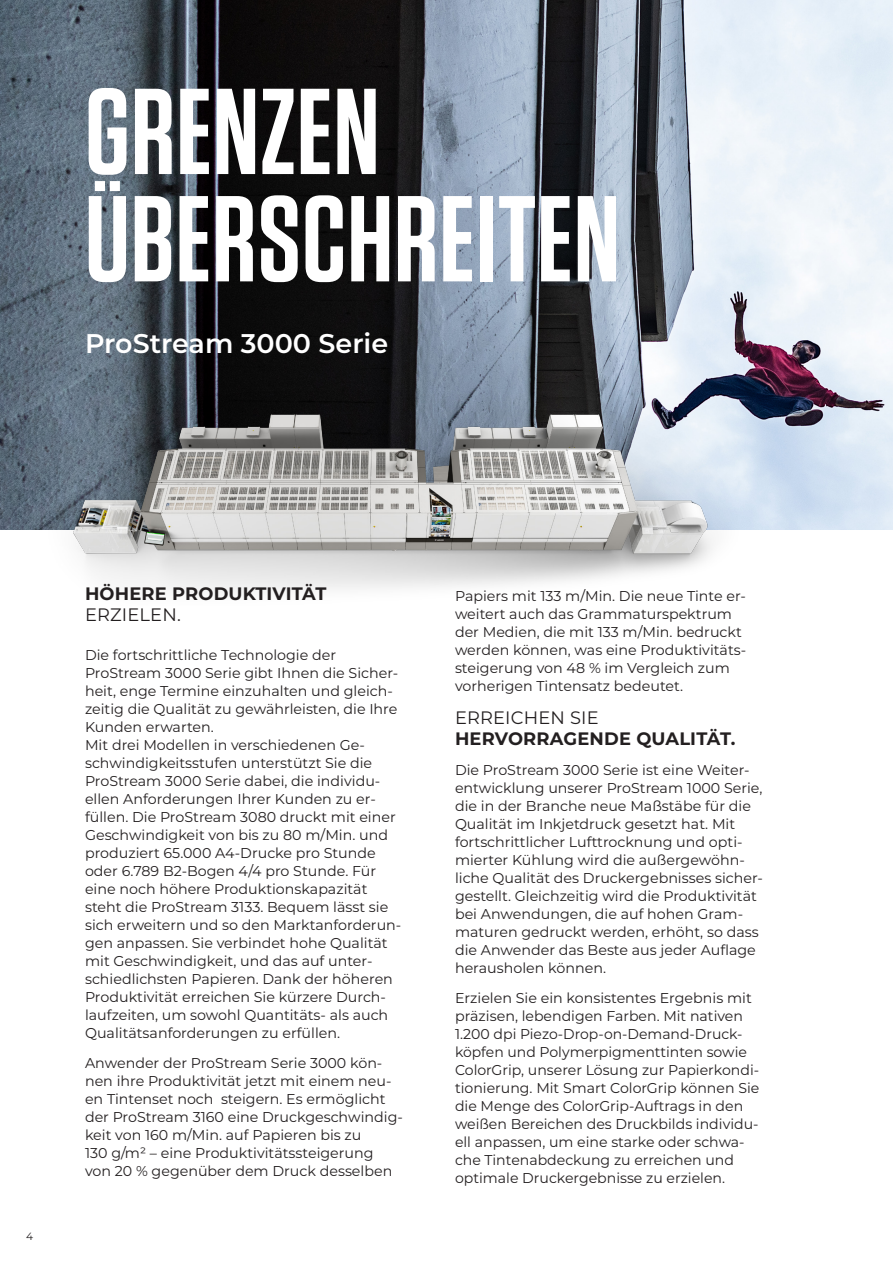
<style>
.page{position:relative;width:893px;height:1263px;background:#fff}
.page>*{position:absolute;margin:0;border:0;box-sizing:border-box;transform-origin:0 0}
.Copy_Headline___Gotham_bold_9_5_14pt{font:600 121.8px "Tungsten";letter-spacing:.01em;color:#fff}
.t1{font:600 27px "Montserrat";color:#fff}
.Copytext_9_5_14pt{font:700 18px/21px "Montserrat";letter-spacing:.01em;color:#231f20}
.Copytext_9_5_14pt-2{font:14.25px/18px "Montserrat";color:#231f20}
.t2{font:10.5px "Montserrat";color:#231f20}
.s1{font-weight:400}
</style>
<div class="page">
<img style="left:0;top:0;width:893px;height:529px">
<img style="left:30px;top:382px;width:710px;height:209px">
<p class="Copy_Headline___Gotham_bold_9_5_14pt" style="left:85px;top:68px;width:296px">GRENZEN</p>
<p class="Copy_Headline___Gotham_bold_9_5_14pt" style="left:85px;top:175px;width:536px">ÜBERSCHREITEN</p>
<p class="t1" style="left:85px;top:324px;width:305px">ProStream 3000 Serie</p>
<p class="t2" style="left:26px;top:1229px;width:8px">4</p>
<p class="Copytext_9_5_14pt" style="left:85px;top:582px;width:243px">HÖHERE PRODUKTIVITÄT<br><span class="s1">ERZIELEN.</span></p>
<p class="Copytext_9_5_14pt-2" style="left:85px;top:645px;width:315px">Die fortschrittliche Technologie der ProStream 3000 Serie gibt Ihnen die Sicher&shy;heit, enge Termine einzuhalten und gleich&shy;zeitig die Qualität zu gewährleisten, die Ihre Kunden erwarten.</p>
<p class="Copytext_9_5_14pt-2" style="left:85px;top:735px;width:318px">Mit drei Modellen in verschiedenen Ge&shy;schwindigkeitsstufen unterstützt Sie die ProStream 3000 Serie dabei, die individu&shy;ellen Anforderungen Ihrer Kunden zu er&shy;füllen. Die ProStream 3080 druckt mit einer Geschwindigkeit von bis zu 80 m/Min. und produziert 65.000 A4-Drucke pro Stunde oder 6.789 B2-Bogen 4/4 pro Stunde. Für eine noch höhere Produktionskapazität steht die ProStream 3133. Bequem lässt sie sich erweitern und so den Marktanforderun&shy;gen anpassen. Sie verbindet hohe Qualität mit Geschwindigkeit, und das auf unter&shy;schiedlichsten Papieren. Dank der höheren Produktivität erreichen Sie kürzere Durch&shy;laufzeiten, um sowohl Quantitäts- als auch Qualitätsanforderungen zu erfüllen.</p>
<p class="Copytext_9_5_14pt-2" style="left:85px;top:1053px;width:319px">Anwender der ProStream Serie 3000 kön&shy;nen ihre Produktivität jetzt mit einem neu&shy;en Tintenset noch steigern. Es ermöglicht der ProStream 3160 eine Druckgeschwindig&shy;keit von 160 m/Min. auf Papieren bis zu<br>130 g/m² – eine Produktivitätssteigerung von 20 % gegenüber dem Druck desselben</p>
<p class="Copytext_9_5_14pt-2" style="left:455px;top:586px;width:293px">Papiers mit 133 m/Min. Die neue Tinte er&shy;weitert auch das Grammaturspektrum der Medien, die mit 133 m/Min. bedruckt werden können, was eine Produktivitäts&shy;steigerung von 48 % im Vergleich zum vorherigen Tintensatz bedeutet.</p>
<p class="Copytext_9_5_14pt" style="left:455px;top:706px;width:282px"><span class="s1">ERREICHEN SIE<br></span>HERVORRAGENDE QUALITÄT.</p>
<p class="Copytext_9_5_14pt-2" style="left:455px;top:760px;width:310px">Die ProStream 3000 Serie ist eine Weiter&shy;entwicklung unserer ProStream 1000 Serie, die in der Branche neue Maßstäbe für die Qualität im Inkjetdruck gesetzt hat. Mit fortschrittlicher Lufttrocknung und opti&shy;mierter Kühlung wird die außergewöhn&shy;liche Qualität des Druckergebnisses sicher&shy;gestellt. Gleichzeitig wird die Produktivität bei Anwendungen, die auf hohen Gram&shy;maturen gedruckt werden, erhöht, so dass die Anwender das Beste aus jeder Auflage herausholen können.</p>
<p class="Copytext_9_5_14pt-2" style="left:455px;top:988px;width:306px">Erzielen Sie ein konsistentes Ergebnis mit präzisen, lebendigen Farben. Mit nativen 1.200 dpi Piezo-Drop-on-Demand-Druck&shy;köpfen und Polymerpigmenttinten sowie ColorGrip, unserer Lösung zur Papierkondi&shy;tionierung. Mit Smart ColorGrip können Sie die Menge des ColorGrip-Auftrags in den weißen Bereichen des Druckbilds individu&shy;ell anpassen, um eine starke oder schwa&shy;che Tintenabdeckung zu erreichen und optimale Druckergebnisse zu erzielen.</p>
</div>
